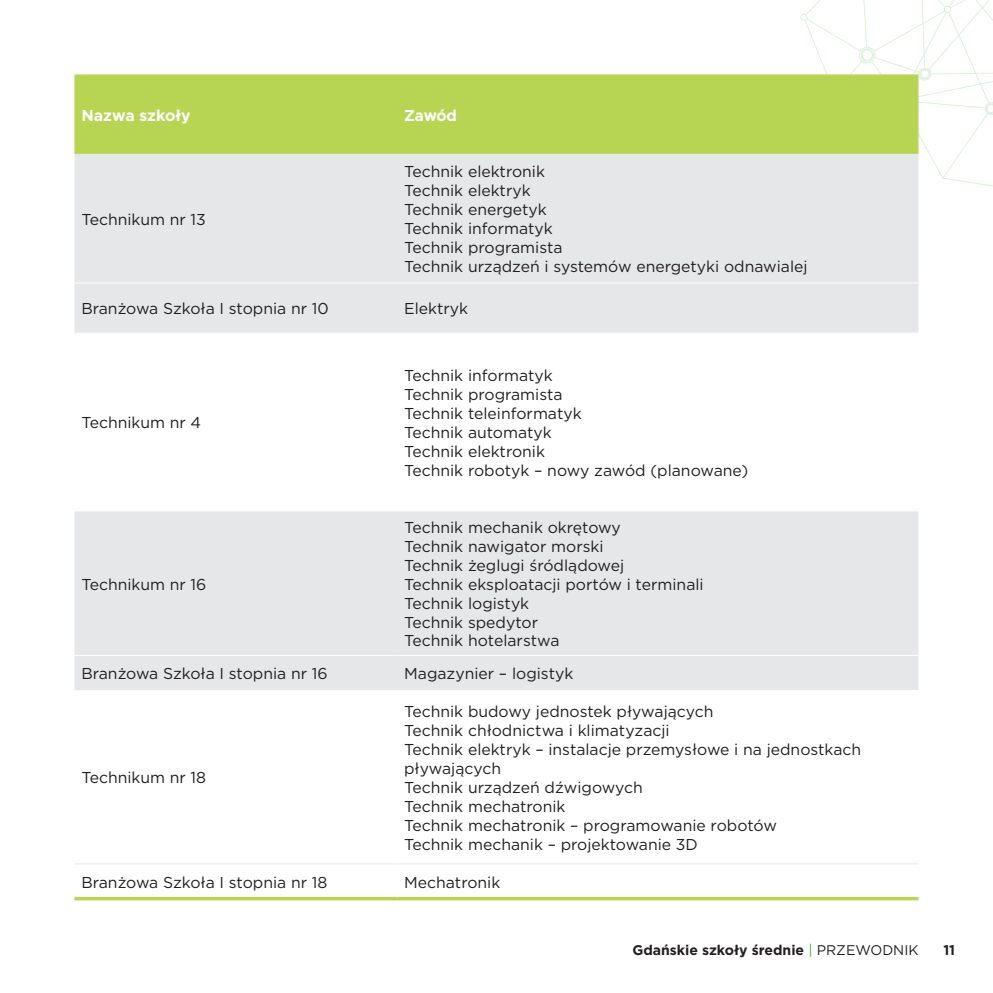
<style>
.page{position:relative;width:993px;height:993px;background:#fff}
.page>*{position:absolute;margin:0;border:0;box-sizing:border-box;transform-origin:0 0}
.t1{font:15.75px/18.9px "Gotham";color:#231f20}
.t2{font:700 15.75px "Gotham";letter-spacing:-.01em;color:#fff}
.t3{font:700 14px "Gotham";color:#231f20}
.s1{font-weight:400;color:#40ae49}
.s2{font-weight:400}
</style>
<div class="page">
<svg style="left:800px;top:0;width:192px;height:193px"></svg>
<div style="left:74px;top:74px;width:844px;height:80px;background:#b7d553"></div>
<svg style="left:74px;top:154px;width:844px;height:536px;fill:#e6e7e9"></svg>
<hr style="left:74px;top:863px;width:323px;height:1px;background:#e6e7e9">
<hr style="left:397px;top:863px;width:521px;height:1px;background:#e6e7e9">
<hr style="left:74px;top:654px;width:323px;height:1px;background:#fff">
<hr style="left:397px;top:654px;width:521px;height:1px;background:#fff">
<hr style="left:74px;top:282px;width:323px;height:1px;background:#fff">
<hr style="left:397px;top:282px;width:521px;height:1px;background:#fff">
<svg style="left:74px;top:896px;width:323px;height:4px"></svg>
<svg style="left:397px;top:896px;width:521px;height:4px;fill:#b7d553"></svg>
<p class="t2" style="left:81px;top:104px;width:111px">Nazwa szkoły</p>
<p class="t2" style="left:404px;top:104px;width:54px">Zawód</p>
<p class="t1" style="left:81px;top:209px;width:126px">Technikum nr 13</p>
<p class="t1" style="left:404px;top:162px;width:405px">Technik elektronik<br>Technik elektryk<br>Technik energetyk<br>Technik informatyk<br>Technik programista<br>Technik urządzeń i systemów energetyki odnawialej</p>
<p class="t1" style="left:81px;top:298px;width:249px">Branżowa Szkoła I stopnia nr 10</p>
<p class="t1" style="left:404px;top:298px;width:65px">Elektryk</p>
<p class="t1" style="left:81px;top:413px;width:121px">Technikum nr 4</p>
<p class="t1" style="left:81px;top:574px;width:126px">Technikum nr 16</p>
<p class="t1" style="left:404px;top:365px;width:345px">Technik informatyk<br>Technik programista<br>Technik teleinformatyk<br>Technik automatyk<br>Technik elektronik<br>Technik robotyk – nowy zawód (planowane)</p>
<p class="t1" style="left:404px;top:517px;width:301px">Technik mechanik okrętowy<br>Technik nawigator morski<br>Technik żeglugi śródlądowej<br>Technik eksploatacji portów i terminali<br>Technik logistyk<br>Technik spedytor<br>Technik hotelarstwa</p>
<p class="t1" style="left:81px;top:663px;width:248px">Branżowa Szkoła I stopnia nr 16</p>
<p class="t1" style="left:404px;top:663px;width:170px">Magazynier – logistyk</p>
<p class="t1" style="left:81px;top:767px;width:126px">Technikum nr 18</p>
<p class="t1" style="left:404px;top:701px;width:458px">Technik budowy jednostek pływających<br>Technik chłodnictwa i klimatyzacji<br>Technik elektryk – instalacje przemysłowe i na jednostkach pływających<br>Technik urządzeń dźwigowych<br>Technik mechatronik<br>Technik mechatronik – programowanie robotów<br>Technik mechanik – projektowanie 3D</p>
<p class="t1" style="left:81px;top:871px;width:247px">Branżowa Szkoła I stopnia nr 18</p>
<p class="t1" style="left:404px;top:871px;width:98px">Mechatronik</p>
<p class="t3" style="left:632px;top:939px;width:287px">Gdańskie szkoły średnie <span class="s1">|</span> <span class="s2">PRZEWODNIK</span></p>
<p class="t3" style="left:943px;top:939px;width:13px">11</p>
</div>
